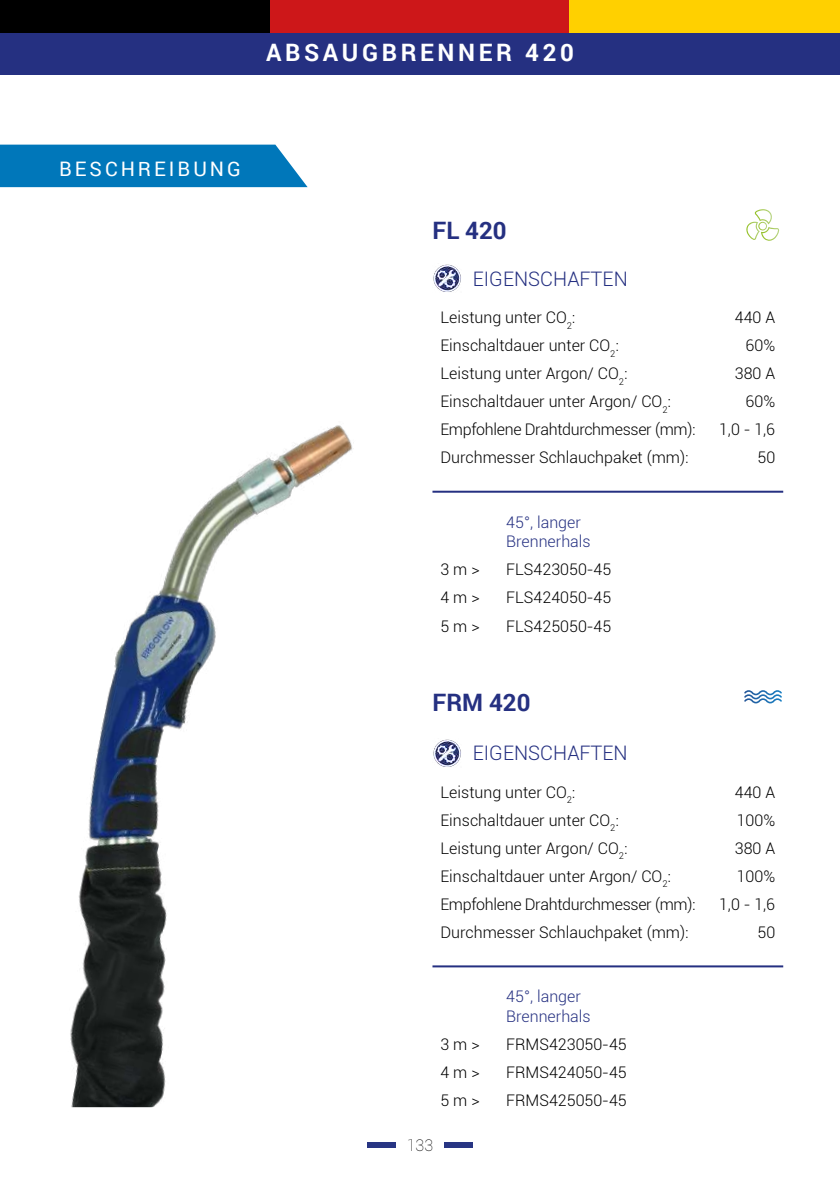
<style>
.page{position:relative;width:840px;height:1191px;background:#fff}
.page>*{position:absolute;margin:0;border:0;box-sizing:border-box;transform-origin:0 0}
.t1{font:700 24px "Roboto";letter-spacing:.15em;color:#fff}
.t2{font:700 24px "Roboto";color:#253081}
.t3{font:300 20px "Roboto";color:#253081}
.t4{font:20px "Roboto";letter-spacing:.15em;color:#fff}
.t5{font:300 16px "Roboto";color:#000}
.t6{font:300 16px "Roboto";letter-spacing:-.02em;color:#000}
.t7{font:300 16px/19.2px "Roboto";color:#253081}
.t8{font:100 16px "Roboto";color:#000}
</style>
<div class="page">
<div style="left:0;top:0;width:270px;height:34px;background:#000"></div>
<div style="left:270px;top:0;width:299px;height:34px;background:#cd1719"></div>
<div style="left:569px;top:0;width:270px;height:34px;background:#ffd000"></div>
<div style="left:367px;top:1142px;width:28px;height:5px;background:#283583"></div>
<div style="left:444px;top:1142px;width:28px;height:5px;background:#283583"></div>
<div style="left:0;top:33px;width:839px;height:42px;background:#253081"></div>
<div style="left:0;top:145px;width:307px;height:42px;background:#0077ba"></div>
<img style="left:433px;top:264px;width:28px;height:28px">
<hr style="left:432px;top:491px;width:350px;height:2px;background:#253081">
<svg style="left:746px;top:209px;width:33px;height:32px"></svg>
<img style="left:433px;top:739px;width:28px;height:28px">
<hr style="left:432px;top:965px;width:350px;height:2px;background:#253081">
<svg style="left:744px;top:690px;width:37px;height:13px"></svg>
<img style="left:70px;top:425px;width:282px;height:682px">
<h1 class="t1" style="left:266px;top:36px;width:309px">ABSAUGBRENNER 420</h1>
<p class="t4" style="left:59px;top:155px;width:183px">BESCHREIBUNG</p>
<h1 class="t2" style="left:432px;top:213px;width:76px">FL 420</h1>
<p class="t3" style="left:472px;top:265px;width:156px">EIGENSCHAFTEN</p>
<p class="t5" style="left:440px;top:307px;width:136px">Leistung unter CO<sub>2</sub>:</p>
<p class="t5" style="left:734px;top:307px;width:42px">440 A</p>
<p class="t5" style="left:440px;top:335px;width:180px">Einschaltdauer unter CO<sub>2</sub>:</p>
<p class="t5" style="left:745px;top:335px;width:31px">60%</p>
<p class="t5" style="left:440px;top:363px;width:188px">Leistung unter Argon/ CO<sub>2</sub>:</p>
<p class="t5" style="left:734px;top:363px;width:42px">380 A</p>
<p class="t5" style="left:440px;top:391px;width:232px">Einschaltdauer unter Argon/ CO<sub>2</sub>:</p>
<p class="t5" style="left:745px;top:391px;width:31px">60%</p>
<p class="t6" style="left:440px;top:419px;width:256px">Empfohlene Drahtdurchmesser (mm):</p>
<p class="t5" style="left:718px;top:419px;width:58px">1,0 - 1,6</p>
<p class="t5" style="left:440px;top:447px;width:249px">Durchmesser Schlauchpaket (mm):</p>
<p class="t5" style="left:757px;top:447px;width:19px">50</p>
<p class="t7" style="left:506px;top:512px;width:86px">45°, langer<br>Brennerhals</p>
<p class="t5" style="left:440px;top:558px;width:41px">3 m &gt;</p>
<p class="t5" style="left:506px;top:558px;width:106px">FLS423050-45</p>
<p class="t5" style="left:440px;top:586px;width:41px">4 m &gt;</p>
<p class="t5" style="left:506px;top:586px;width:106px">FLS424050-45</p>
<p class="t5" style="left:440px;top:615px;width:41px">5 m &gt;</p>
<p class="t5" style="left:506px;top:615px;width:106px">FLS425050-45</p>
<h1 class="t2" style="left:432px;top:685px;width:99px">FRM 420</h1>
<p class="t3" style="left:472px;top:739px;width:156px">EIGENSCHAFTEN</p>
<p class="t5" style="left:440px;top:781px;width:136px">Leistung unter CO<sub>2</sub>:</p>
<p class="t5" style="left:734px;top:781px;width:42px">440 A</p>
<p class="t5" style="left:440px;top:809px;width:180px">Einschaltdauer unter CO<sub>2</sub>:</p>
<p class="t5" style="left:736px;top:809px;width:40px">100%</p>
<p class="t5" style="left:440px;top:837px;width:188px">Leistung unter Argon/ CO<sub>2</sub>:</p>
<p class="t5" style="left:734px;top:837px;width:42px">380 A</p>
<p class="t5" style="left:440px;top:865px;width:232px">Einschaltdauer unter Argon/ CO<sub>2</sub>:</p>
<p class="t5" style="left:736px;top:865px;width:40px">100%</p>
<p class="t6" style="left:440px;top:893px;width:256px">Empfohlene Drahtdurchmesser (mm):</p>
<p class="t5" style="left:718px;top:893px;width:58px">1,0 - 1,6</p>
<p class="t5" style="left:440px;top:921px;width:249px">Durchmesser Schlauchpaket (mm):</p>
<p class="t5" style="left:757px;top:921px;width:19px">50</p>
<p class="t7" style="left:506px;top:986px;width:86px">45°, langer<br>Brennerhals</p>
<p class="t5" style="left:440px;top:1032px;width:41px">3 m &gt;</p>
<p class="t5" style="left:506px;top:1032px;width:122px">FRMS423050-45</p>
<p class="t5" style="left:440px;top:1060px;width:41px">4 m &gt;</p>
<p class="t5" style="left:506px;top:1060px;width:122px">FRMS424050-45</p>
<p class="t5" style="left:440px;top:1089px;width:41px">5 m &gt;</p>
<p class="t5" style="left:506px;top:1089px;width:122px">FRMS425050-45</p>
<p class="t8" style="left:406px;top:1134px;width:28px">133</p>
</div>
